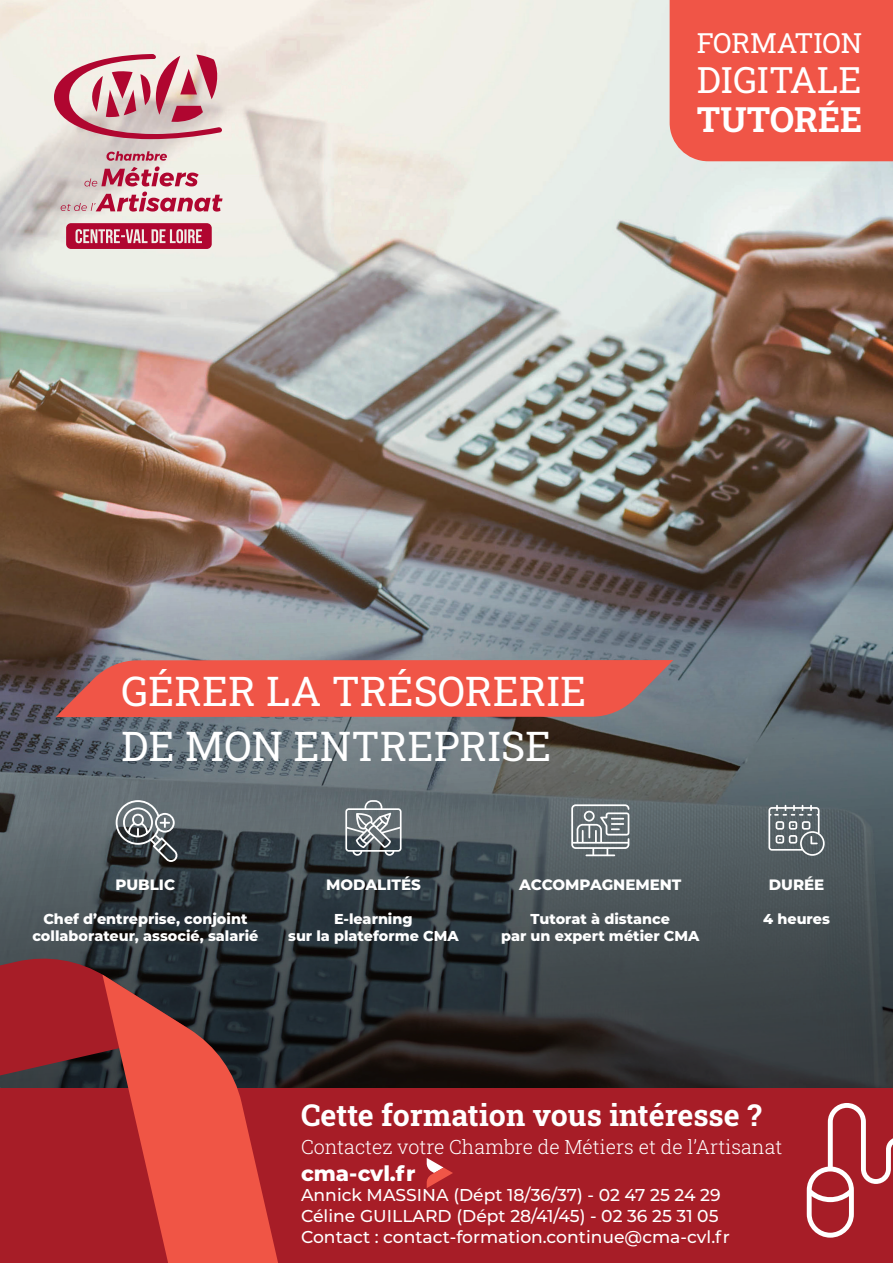
<style>
.page{position:relative;width:893px;height:1263px;background:#fff}
.page>*{position:absolute;margin:0;border:0;box-sizing:border-box;transform-origin:0 0}
.t1{font:40.95px/54.4px "Roboto Slab";color:#fff}
.t2{font:36.3px "Roboto Slab";color:#fff}
.t3{font:700 34.8px "Roboto Slab";color:#fff}
.t4{font:700 30.3px "Roboto Slab";color:#fff}
.t5{font:27.75px "Roboto Slab";letter-spacing:-.005em;color:#fff}
.t6{font:800 21.15px "Montserrat";color:#fff}
.t7{font:300 19.65px "Roboto Slab";color:#fff}
.t8{font:500 17.1px/20.5px "Montserrat";color:#fff}
.t9{font:800 15px "Montserrat";color:#fff}
.t10{font:800 14.4px/17.2px "Montserrat";color:#fff;text-align:center}
</style>
<div class="page">
<img style="left:0;top:206px;width:893px;height:882px">
<div style="left:0;top:1088px;width:893px;height:175px;background:#a71d27"></div>
<svg style="left:807px;top:1103px;width:86px;height:134px"></svg>
<svg style="left:0;top:955px;width:193px;height:133px;background:#7d232b"></svg>
<svg style="left:102px;top:974px;width:213px;height:289px"></svg>
<svg style="left:427px;top:1158px;width:26px;height:30px"></svg>
<svg style="left:116px;top:800px;width:62px;height:62px;background:#6b7275"></svg>
<svg style="left:345px;top:800px;width:57px;height:56px;background:#81898d"></svg>
<svg style="left:768px;top:805px;width:57px;height:51px;background:#7b8488"></svg>
<svg style="left:571px;top:804px;width:58px;height:52px"></svg>
<svg style="left:56px;top:660px;width:617px;height:57px;background:#e2574b"></svg>
<div style="left:670px;top:0;width:223px;height:161px;background:#f05547"></div>
<svg style="left:66px;top:223px;width:146px;height:26px;background:#be3d5b"></svg>
<svg style="left:84px;top:151px;width:115px;height:35px;background:#d39fa7"></svg>
<svg style="left:61px;top:192px;width:162px;height:20px;background:#d497a2"></svg>
<svg style="left:54px;top:54px;width:168px;height:85px;background:#d498a0"></svg>
<h3 class="t5" style="left:697px;top:24px;width:167px">FORMATION</h3>
<h2 class="t2" style="left:697px;top:55px;width:166px">DIGITALE</h2>
<h3 class="t3" style="left:697px;top:96px;width:167px">TUTORÉE</h3>
<h1 class="t1" style="left:121px;top:663px;width:467px">GÉRER LA TRÉSORERIE<br>DE MON ENTREPRISE</h1>
<p class="t9" style="left:116px;top:873px;width:61px">PUBLIC</p>
<p class="t9" style="left:326px;top:873px;width:96px">MODALITÉS</p>
<p class="t9" style="left:519px;top:873px;width:164px">ACCOMPAGNEMENT</p>
<p class="t9" style="left:769px;top:873px;width:57px">DURÉE</p>
<p class="t10" style="left:32px;top:909px;width:228px">Chef d’entreprise, conjoint collaborateur, associé, salarié</p>
<p class="t10" style="left:288px;top:909px;width:172px">E-learning<br>sur la plateforme CMA</p>
<p class="t10" style="left:501px;top:909px;width:200px">Tutorat à distance<br>par un expert métier CMA</p>
<p class="t10" style="left:763px;top:909px;width:68px">4 heures</p>
<h3 class="t4" style="left:301px;top:1094px;width:462px">Cette formation vous intéresse ?</h3>
<h3 class="t7" style="left:301px;top:1133px;width:483px">Contactez votre Chambre de Métiers et de l’Artisanat</h3>
<h3 class="t6" style="left:301px;top:1158px;width:116px">cma-cvl.fr</h3>
<p class="t8" style="left:301px;top:1184px;width:430px">Annick MASSINA (Dépt 18/36/37) - 02 47 25 24 29<br>Céline GUILLARD (Dépt 28/41/45) - 02 36 25 31 05<br>Contact : contact-formation.continue@cma-cvl.fr</p>
</div>
